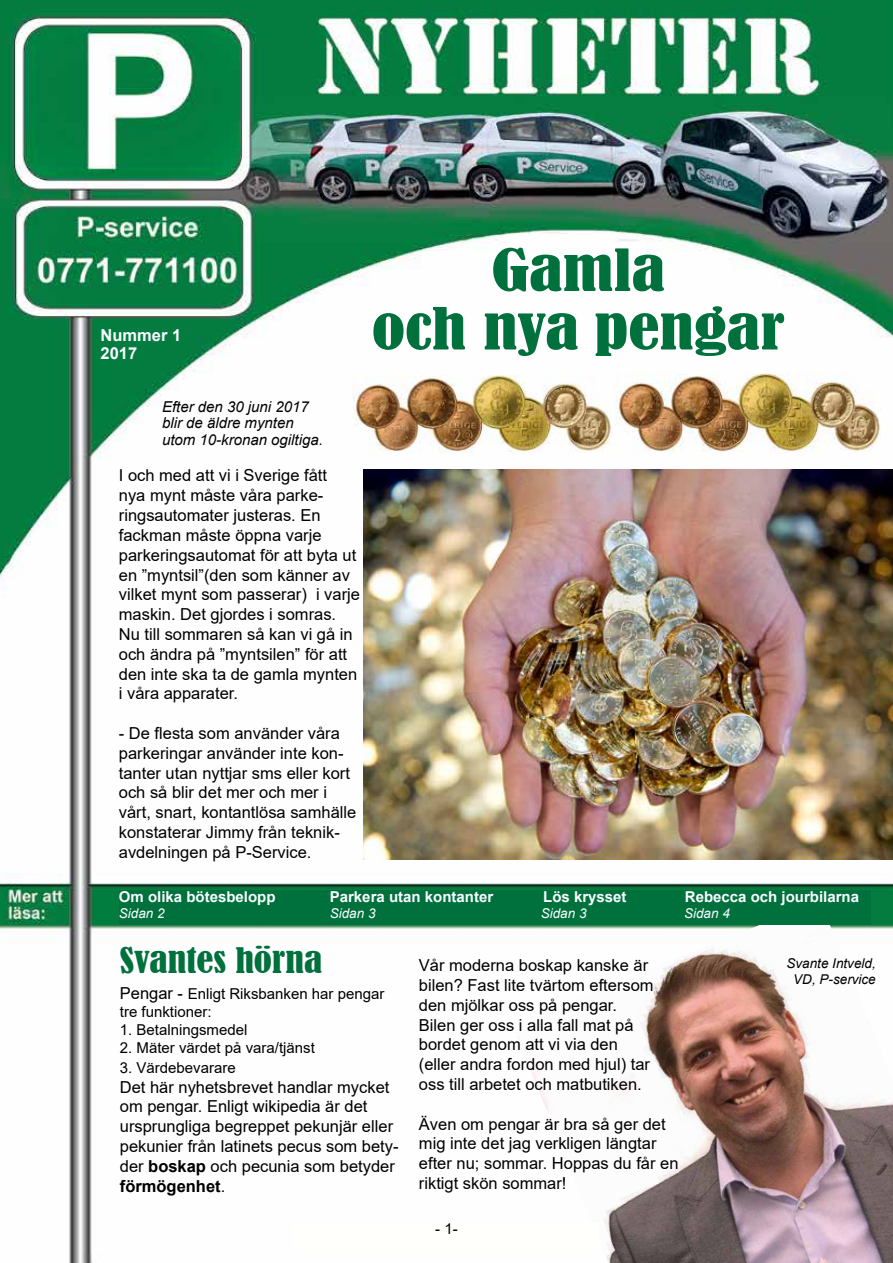
<style>
.page{position:relative;width:893px;height:1263px;background:#fff}
.page>*{position:absolute;margin:0;border:0;box-sizing:border-box;transform-origin:0 0}
.t1{font:condensed 54px/58.5px "Bernard";letter-spacing:-.005em;color:#00703c;text-align:center;scale:1.3 1}
.t2{font:condensed 33px "Bernard";color:#00703c;scale:1.15 1}
.t3{font:16.5px/19.8px "Arial";color:#000}
.t4{font:700 16.5px/18px "Arial";color:#fafdff}
.t5{font:15px/18px "Arial";color:#000}
.t6{font:700 15px "Arial";color:#fafdff}
.t7{font:italic 15px/16.5px "Arial";color:#000}
.t8{font:italic 13.5px/16.2px "Arial";color:#000;text-align:center}
.t9{font:italic 13.5px "Arial";color:#fafdff}
.s1{font-family:"Times New Roman";font-style:normal}
.s2{font-size:16.5px}
.s3{font-weight:700}
</style>
<div class="page">
<img style="left:0;top:0;width:893px;height:1263px">
<img style="left:364px;top:469px;width:529px;height:390px">
<img style="left:512px;top:901px;width:381px;height:362px">
<div style="left:294px;top:1223px;width:305px;height:27px;background:#fffffb"></div>
<div style="left:119px;top:891px;width:751px;height:34px;background:#00703c"></div>
<svg style="left:370px;top:304px;width:99px;height:50px"></svg>
<svg style="left:481px;top:244px;width:306px;height:116px"></svg>
<img style="left:353px;top:375px;width:259px;height:78px">
<img style="left:616px;top:373px;width:266px;height:80px">
<p class="t4" style="left:101px;top:326px;width:82px">Nummer 1<br>2017</p>
<h1 class="t1" style="left:372px;top:242px;width:319px">Gamla<br>och nya pengar</h1>
<p class="t7" style="left:162px;top:399px;width:162px">Efter den 30 juni 2017 blir de äldre mynten utom 10-kronan ogiltiga<span class="s1">.</span></p>
<p class="t3" style="left:119px;top:466px;width:243px">I och med att vi i Sverige fått<br>nya mynt måste våra parke&shy;ringsautomater justeras. En fackman måste öppna varje parkeringsautomat för att byta ut en ”myntsil”(den som känner av vilket mynt som passerar) i varje maskin. Det gjordes i somras.<br>Nu till sommaren så kan vi gå in och ändra på ”myntsilen” för att den inte ska ta de gamla mynten i våra apparater.</p>
<p class="t3" style="left:119px;top:723px;width:239px">- De flesta som använder våra parkeringar använder inte kon&shy;tanter utan nyttjar sms eller kort och så blir det mer och mer i vårt, snart, kontantlösa samhälle konstaterar Jimmy från teknik&shy;avdelningen på P-Service.</p>
<p class="t6" style="left:119px;top:886px;width:158px">Om olika bötesbelopp</p>
<p class="t6" style="left:330px;top:886px;width:165px">Parkera utan kontanter</p>
<p class="t6" style="left:543px;top:886px;width:85px">Lös krysset</p>
<p class="t6" style="left:685px;top:886px;width:176px">Rebecca och jourbilarna</p>
<p class="t9" style="left:119px;top:905px;width:47px">Sidan 2</p>
<p class="t9" style="left:330px;top:905px;width:47px">Sidan 3</p>
<p class="t9" style="left:541px;top:905px;width:47px">Sidan 3</p>
<p class="t9" style="left:684px;top:905px;width:47px">Sidan 4</p>
<h2 class="t2" style="left:120px;top:941px;width:178px">Svantes hörna</h2>
<p class="t5" style="left:120px;top:984px;width:266px"><span class="s2">Pengar -</span> Enligt Riksbanken har pengar tre funktioner:</p>
<p class="t5" style="left:120px;top:1020px;width:129px">1. Betalningsmedel</p>
<p class="t5" style="left:120px;top:1038px;width:197px">2. Mäter värdet på vara/tjänst</p>
<p class="t5" style="left:120px;top:1058px;width:117px">3. Värdebevarare</p>
<p class="t3" style="left:120px;top:1077px;width:280px">Det här nyhetsbrevet handlar mycket om pengar. Enligt wikipedia är det ursprungliga begreppet pekunjär eller pekunier från latinets pecus som bety&shy;der <span class="s3">boskap</span> och pecunia som betyder <span class="s3">förmögenhet</span>.</p>
<p class="t3" style="left:419px;top:955px;width:236px">Vår moderna boskap kanske är bilen? Fast lite tvärtom eftersom den mjölkar oss på pengar.<br>Bilen ger oss i alla fall mat på bordet genom att vi via den (eller andra fordon med hjul) tar oss till arbetet och matbutiken.</p>
<p class="t3" style="left:419px;top:1114px;width:261px">Även om pengar är bra så ger det mig inte det jag verkligen längtar efter nu; sommar. Hoppas du får en riktigt skön sommar!</p>
<p class="t5" style="left:435px;top:1219px;width:24px">- 1-</p>
<p class="t8" style="left:786px;top:955px;width:91px">Svante Intveld,<br>VD, P-service</p>
</div>
